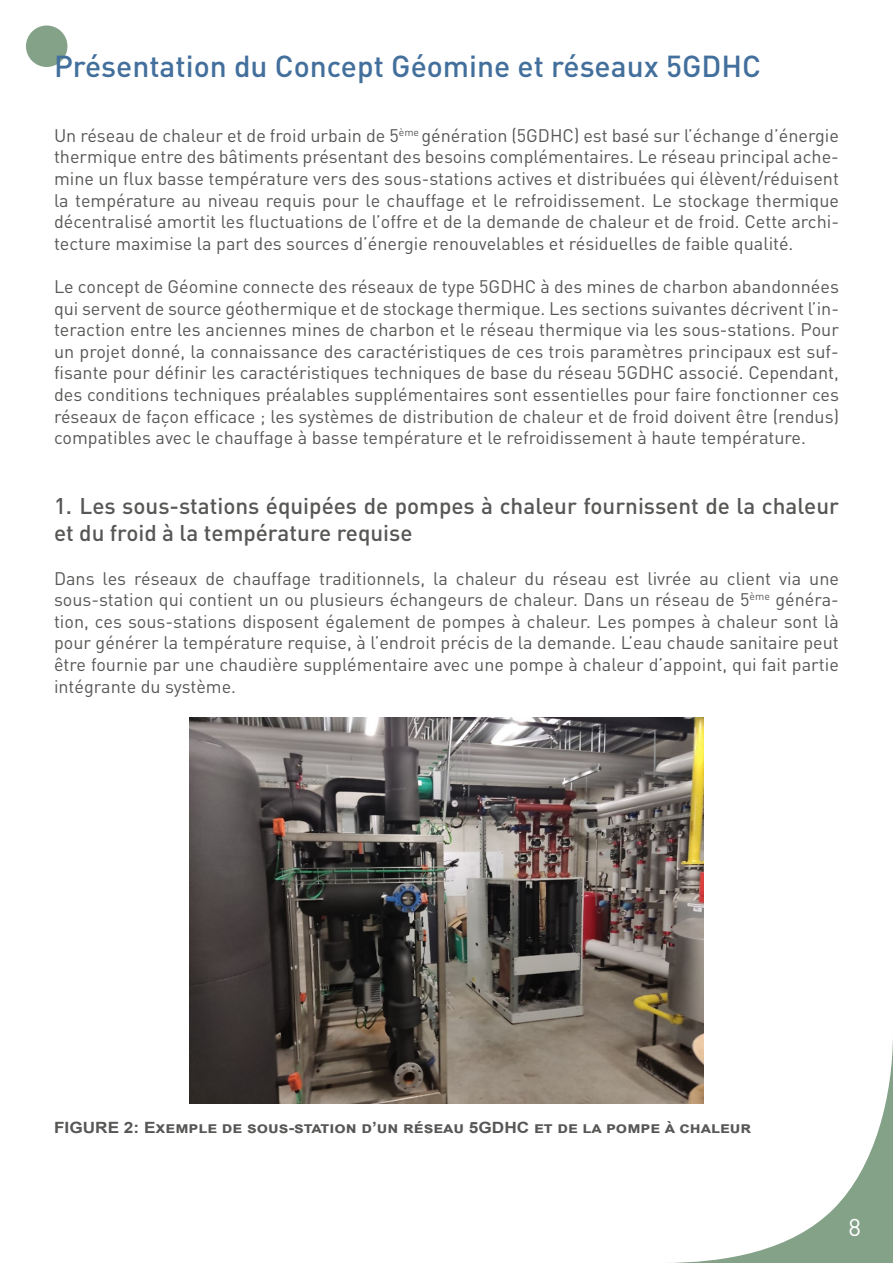
<style>
.page{position:relative;width:893px;height:1263px;background:#fff}
.page>*{position:absolute;margin:0;border:0;box-sizing:border-box;transform-origin:0 0}
.t1{font:500 30px "DINOT";color:#436f9c}
.t2{font:24px "DINOT";color:#fff}
.t3{font:500 22.5px/27px "DINOT";color:#575756}
.t4{font:18px/21.6px "DINOT";color:#575756;text-align:justify}
.t5{font:700 15.6px "Arial";color:#575756;scale:1.11 1}
</style>
<div class="page">
<svg style="left:662px;top:1032px;width:231px;height:231px"></svg>
<div style="left:26px;top:26px;width:41px;height:41px;background:#84a288;border-radius:50%"></div>
<img style="left:190px;top:718px;width:513px;height:385px">
<h1 class="t1" style="left:54px;top:47px;width:709px">Présentation du Concept Géomine et réseaux 5GDHC</h1>
<p class="t4" style="left:54px;top:124px;width:786px">Un réseau de chaleur et de froid urbain de 5<sup>ème</sup> génération (5GDHC) est basé sur l’échange d’énergie thermique entre des bâtiments présentant des besoins complémentaires. Le réseau principal ache&shy;mine un flux basse température vers des sous-stations actives et distribuées qui élèvent/réduisent la température au niveau requis pour le chauffage et le refroidissement. Le stockage thermique décentralisé amortit les fluctuations de l’offre et de la demande de chaleur et de froid. Cette archi&shy;tecture maximise la part des sources d’énergie renouvelables et résiduelles de faible qualité.</p>
<p class="t4" style="left:54px;top:275px;width:786px">Le concept de Géomine connecte des réseaux de type 5GDHC à des mines de charbon abandonnées qui servent de source géothermique et de stockage thermique. Les sections suivantes décrivent l’in&shy;teraction entre les anciennes mines de charbon et le réseau thermique via les sous-stations. Pour un projet donné, la connaissance des caractéristiques de ces trois paramètres principaux est suf&shy;fisante pour définir les caractéristiques techniques de base du réseau 5GDHC associé. Cependant, des conditions techniques préalables supplémentaires sont essentielles pour faire fonctionner ces réseaux de façon efficace ; les systèmes de distribution de chaleur et de froid doivent être (rendus) compatibles avec le chauffage à basse température et le refroidissement à haute température.</p>
<p class="t3" style="left:54px;top:492px;width:787px">1. Les sous-stations équipées de pompes à chaleur fournissent de la chaleur et du froid à la température requise</p>
<p class="t4" style="left:54px;top:567px;width:786px">Dans les réseaux de chauffage traditionnels, la chaleur du réseau est livrée au client via une sous-station qui contient un ou plusieurs échangeurs de chaleur. Dans un réseau de 5<sup>ème</sup> généra&shy;tion, ces sous-stations disposent également de pompes à chaleur. Les pompes à chaleur sont là pour générer la température requise, à l’endroit précis de la demande. L’eau chaude sanitaire peut être fournie par une chaudière supplémentaire avec une pompe à chaleur d’appoint, qui fait partie intégrante du système.</p>
<p class="t5" style="left:54px;top:1117px;width:630px">FIGURE 2: Exemple de sous-station d’un réseau 5GDHC et de la pompe à chaleur</p>
<h2 class="t2" style="left:848px;top:1212px;width:14px">8</h2>
</div>
